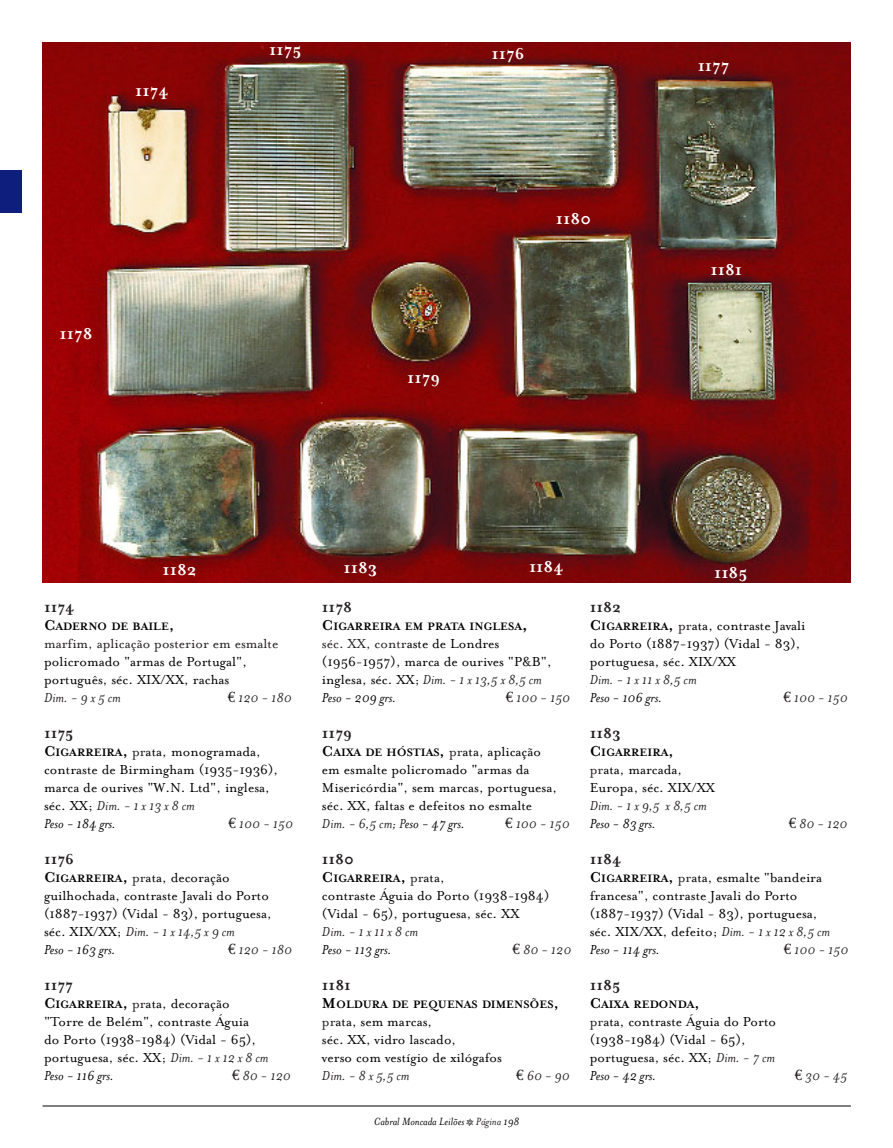
<style>
.page{position:relative;width:893px;height:1148px;background:#fff}
.page>*{position:absolute;margin:0;border:0;box-sizing:border-box;transform-origin:0 0}
.t1{font:700 18px "Mrs Eaves";color:#fff}
.t2{font:700 16.5px "Mrs Eaves";color:#231f20}
.t3{font:15px/18px "Mrs Eaves Roman";color:#000}
.t4{font:italic 15px/18px "Mrs Eaves";color:#231f20}
.t5{font:italic 15px "Mrs Eaves";color:#000}
.t6{font:15px "Mrs Eaves Roman";color:#231f20}
.t7{font:700 12.3px "Mrs Eaves";color:#000}
.t8{font:italic 12px "Mrs Eaves";color:#000}
.s1{font-size:16.5px}
.s2{font-family:"Euro Serif";font-style:normal}
.s3{font-family:"Mrs Eaves";font-weight:700;font-size:16.5px}
.s4{font-family:"Mrs Eaves";font-weight:700;font-size:12.3px}
.s5{color:#231f20}
.s6{font-family:"Mrs Eaves Roman";font-style:normal;color:#000}
.s7{color:#000}
.s8{font-family:"Mrs Eaves";font-style:italic;color:#231f20}
.s9{font-size:18px}
.s10{font-family:"Mrs Eaves Roman";font-weight:400;font-size:15px;color:#231f20}
.s11{font-family:"Mrs Eaves Roman";font-weight:400;font-size:15px}
.s12{font-family:"Mrs Eaves Fractions";font-style:normal;color:#231f20}
</style>
<div class="page">
<img style="left:43px;top:43px;width:807px;height:540px">
<hr style="left:43px;top:1105px;width:807px;height:1px;background:#000">
<div style="left:0;top:170px;width:21px;height:43px;background:#0e1e7d"></div>
<p class="t1" style="left:135px;top:80px;width:35px">1174</p>
<p class="t1" style="left:59px;top:322px;width:34px">1178</p>
<p class="t1" style="left:269px;top:39px;width:34px">1175</p>
<p class="t1" style="left:491px;top:42px;width:34px">1176</p>
<p class="t1" style="left:407px;top:366px;width:34px">1179</p>
<p class="t1" style="left:556px;top:207px;width:36px">1180</p>
<p class="t1" style="left:697px;top:54px;width:33px">1177</p>
<p class="t1" style="left:710px;top:258px;width:33px">1181</p>
<p class="t1" style="left:162px;top:558px;width:36px">1182</p>
<p class="t1" style="left:343px;top:556px;width:35px">1183</p>
<p class="t1" style="left:529px;top:555px;width:36px">1184</p>
<p class="t1" style="left:714px;top:561px;width:35px">1185</p>
<p class="t2" style="left:44px;top:597px;width:32px">1174</p>
<p class="t7" style="left:44px;top:619px;width:132px"><span class="s1">C</span>ADERNO DE BAILE<span class="s1">,</span></p>
<p class="t6" style="left:44px;top:634px;width:236px">marfim, aplicação posterior em esmalte</p>
<p class="t3" style="left:44px;top:652px;width:205px">policromado "armas de Portugal", português, séc. XIX/XX, rachas</p>
<p class="t4" style="left:44px;top:688px;width:78px">Dim. - 9 x 5 cm</p>
<p class="t4" style="left:228px;top:688px;width:65px"><span class="s2">€</span> 120 - 180</p>
<p class="t2" style="left:44px;top:723px;width:31px">1175</p>
<p class="t3" style="left:44px;top:742px;width:236px"><span class="s3">C</span><span class="s4">IGARREIRA</span><span class="s3">,</span> <span class="s5">pr</span>ata, monogramada, contraste de Birmingham (1935-1936), marca de ourives "W.N. Ltd", inglesa,</p>
<p class="t4" style="left:44px;top:796px;width:152px"><span class="s6">séc. XX;</span> Dim. - 1 x 13 x 8 cm<br><span class="s7">Peso - 184 grs.</span></p>
<p class="t4" style="left:228px;top:814px;width:66px"><span class="s2">€</span> 100 - 150</p>
<p class="t2" style="left:44px;top:849px;width:32px">1176</p>
<p class="t3" style="left:44px;top:868px;width:229px"><span class="s3">C</span><span class="s4">IGARREIRA</span><span class="s3">,</span> <span class="s5">pr</span>ata, decoração guilhochada, contraste Javali do Porto (1887-1937) (Vidal - 83), portuguesa,</p>
<p class="t4" style="left:44px;top:922px;width:192px"><span class="s6">séc. XIX/XX;</span> Dim. - 1 x 14,5 x 9 cm<br><span class="s7">Peso - 163 grs.</span></p>
<p class="t4" style="left:228px;top:940px;width:65px"><span class="s2">€</span> 120 - 180</p>
<p class="t2" style="left:44px;top:975px;width:31px">1177</p>
<p class="t3" style="left:44px;top:994px;width:226px"><span class="s3">C</span><span class="s4">IGARREIRA</span><span class="s3">,</span> <span class="s5">pr</span>ata, decoração "Torre de Belém", contraste Águia<br>do Porto (1938-1984) (Vidal - 65), portuguesa, séc. XX; <span class="s8">Dim. - 1 x 12 x 8 cm</span></p>
<p class="t5" style="left:44px;top:1066px;width:71px">Peso - 116 grs.</p>
<p class="t4" style="left:232px;top:1066px;width:60px"><span class="s2">€</span> 80 - 120</p>
<p class="t2" style="left:322px;top:597px;width:32px">1178</p>
<p class="t7" style="left:322px;top:619px;width:207px"><span class="s1">C</span>IGARREIRA EM PRATA INGLESA<span class="s9">,</span></p>
<p class="t3" style="left:322px;top:634px;width:231px"><span class="s5">séc. XX, contr</span>aste de Londres (1956-1957), marca de ourives "P&amp;B",</p>
<p class="t4" style="left:322px;top:670px;width:221px"><span class="s6">inglesa, séc. XX;</span> Dim. - 1 x 13,5 x 8,5 cm<br><span class="s7">Peso - 209 grs.</span></p>
<p class="t4" style="left:506px;top:688px;width:66px"><span class="s2">€</span> 100 - 150</p>
<p class="t2" style="left:322px;top:723px;width:32px">1179</p>
<p class="t7" style="left:322px;top:745px;width:221px"><span class="s1">C</span>AIXA DE HÓSTIAS<span class="s1">,</span> <span class="s10">pr</span><span class="s11">ata, aplicação</span></p>
<p class="t3" style="left:322px;top:760px;width:237px">em esmalte policromado "armas da<br>Misericórdia", sem marcas, portuguesa, séc. XX, faltas e defeitos no esmalte</p>
<p class="t4" style="left:322px;top:814px;width:144px">Dim. - 6,5 cm; P<span class="s7">eso - 47 grs.</span></p>
<p class="t4" style="left:505px;top:814px;width:66px"><span class="s2">€</span> 100 - 150</p>
<p class="t2" style="left:322px;top:849px;width:34px">1180</p>
<p class="t7" style="left:322px;top:871px;width:124px"><span class="s1">C</span>IGARREIRA<span class="s1">,</span> <span class="s10">pr</span><span class="s11">ata,</span></p>
<p class="t3" style="left:322px;top:886px;width:229px">contraste Águia do Porto (1938-1984) (Vidal - 65), portuguesa, séc. XX</p>
<p class="t4" style="left:322px;top:922px;width:98px">Dim. - 1 x 11 x 8 cm</p>
<p class="t5" style="left:322px;top:940px;width:71px">Peso - 113 grs.</p>
<p class="t4" style="left:512px;top:940px;width:60px"><span class="s2">€</span> 80 - 120</p>
<p class="t2" style="left:322px;top:975px;width:30px">1181</p>
<p class="t7" style="left:322px;top:997px;width:238px"><span class="s1">M</span>OLDURA DE PEQUENAS DIMENSÕES<span class="s1">,</span></p>
<p class="t3" style="left:322px;top:1012px;width:181px"><span class="s5">pr</span>ata, sem marcas,<br>séc. XX, vidro lascado,<br>verso com vestígio de xilógafos</p>
<p class="t4" style="left:322px;top:1066px;width:89px">Dim. - 8 x 5,5 cm</p>
<p class="t4" style="left:516px;top:1066px;width:55px"><span class="s2">€</span> 60 - 90</p>
<p class="t8" style="left:374px;top:1113px;width:147px">Cabral Moncada Leilões <span class="s12">Q</span> <span class="s5">Página</span> 198</p>
<p class="t2" style="left:589px;top:597px;width:33px">1182</p>
<p class="t3" style="left:589px;top:616px;width:217px"><span class="s3">C</span><span class="s4">IGARREIRA</span><span class="s3">,</span> <span class="s5">pr</span>ata, contraste Javali do Porto (1887-1937) (Vidal - 83), portuguesa, séc. XIX/XX</p>
<p class="t4" style="left:589px;top:670px;width:108px">Dim. - 1 x 11 x 8,5 cm</p>
<p class="t5" style="left:589px;top:688px;width:74px">Peso - 106 grs.</p>
<p class="t4" style="left:783px;top:688px;width:66px"><span class="s2">€</span> 100 - 150</p>
<p class="t2" style="left:589px;top:723px;width:32px">1183</p>
<p class="t7" style="left:589px;top:745px;width:85px"><span class="s1">C</span>IGARREIRA<span class="s1">,</span></p>
<p class="t3" style="left:589px;top:760px;width:127px"><span class="s5">pr</span>ata, marcada,<br>Europa, séc. XIX/XX</p>
<p class="t4" style="left:589px;top:796px;width:119px">Dim. - 1 x 9,5 x 8,5 cm</p>
<p class="t5" style="left:589px;top:814px;width:68px">Peso - 83 grs.</p>
<p class="t4" style="left:788px;top:814px;width:60px"><span class="s2">€</span> 80 - 120</p>
<p class="t2" style="left:589px;top:849px;width:33px">1184</p>
<p class="t3" style="left:589px;top:868px;width:242px"><span class="s3">C</span><span class="s4">IGARREIRA</span><span class="s3">,</span> <span class="s5">pr</span>ata, esmalte "bandeira francesa", contraste Javali do Porto (1887-1937) (Vidal - 83), portuguesa, séc. XIX/XX, defeito; <span class="s8">Dim. - 1 x 12 x 8,5 cm</span></p>
<p class="t5" style="left:589px;top:940px;width:71px">Peso - 114 grs.</p>
<p class="t4" style="left:783px;top:940px;width:66px"><span class="s2">€</span> 100 - 150</p>
<p class="t2" style="left:589px;top:975px;width:32px">1185</p>
<p class="t7" style="left:589px;top:997px;width:111px"><span class="s1">C</span>AIXA REDONDA<span class="s1">,</span></p>
<p class="t3" style="left:589px;top:1012px;width:188px"><span class="s5">pr</span>ata, contraste Águia do Porto (1938-1984) (Vidal - 65), portuguesa, séc. XX; <span class="s8">Dim. - 7 cm</span></p>
<p class="t5" style="left:589px;top:1066px;width:68px">Peso - 42 grs.</p>
<p class="t4" style="left:794px;top:1066px;width:54px"><span class="s2">€</span> 30 - 45</p>
</div>
